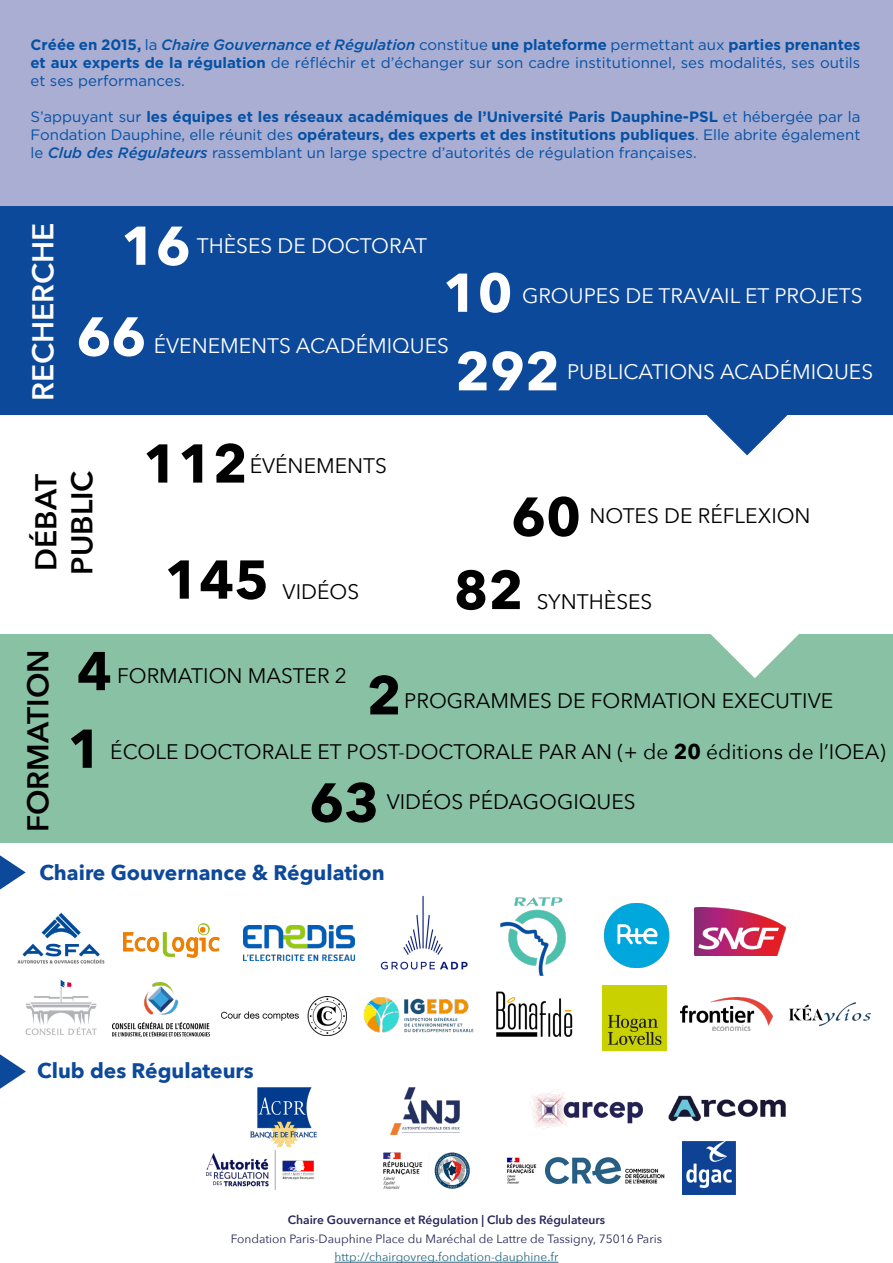
<style>
.page{position:relative;width:893px;height:1263px;background:#fff}
.page>*{position:absolute;margin:0;border:0;box-sizing:border-box;transform-origin:0 0}
.t1{font:700 54px "Avenir Next";color:#000}
.t2{font:700 54px "Avenir Next";color:#fff}
.t3{font:600 30px "Avenir Next";color:#000}
.t4{font:600 30px "Avenir Next";color:#fff}
.t5{font:21px "Avenir Next";color:#000}
.t6{font:21px "Avenir Next";color:#fff}
.t7{font:700 21px "Avenir Next";color:#0d499a}
.t8{font:15px/18px "Gotham";color:#0551a4;text-align:justify}
.t9{font:12px "Avenir Next";color:#28275a}
.t10{font:600 12px "Avenir Next";color:#28275a}
.t11{font:12px "Avenir Next";color:#246681}
.s1{font-weight:700}
.s2{font-weight:500;font-style:italic}
</style>
<div class="page">
<div style="left:0;top:0;width:893px;height:208px;background:#aaaed2"></div>
<div style="left:0;top:207px;width:893px;height:208px;background:#0d499a"></div>
<svg style="left:131px;top:634px;width:89px;height:1px"></svg>
<svg style="left:706px;top:415px;width:82px;height:40px"></svg>
<div style="left:0;top:635px;width:893px;height:208px;background:#89c1a4"></div>
<svg style="left:710px;top:634px;width:89px;height:44px"></svg>
<svg style="left:0;top:855px;width:26px;height:34px"></svg>
<svg style="left:0;top:1054px;width:26px;height:35px"></svg>
<hr style="left:335px;top:1262px;width:223px;height:1px;background:#246681">
<img style="left:390px;top:1088px;width:69px;height:46px">
<img style="left:694px;top:908px;width:92px;height:48px">
<img style="left:17px;top:912px;width:88px;height:52px">
<img style="left:124px;top:923px;width:95px;height:35px">
<img style="left:244px;top:925px;width:111px;height:35px">
<img style="left:380px;top:896px;width:87px;height:74px">
<img style="left:500px;top:897px;width:65px;height:78px">
<img style="left:604px;top:903px;width:65px;height:65px">
<img style="left:25px;top:980px;width:72px;height:55px">
<img style="left:113px;top:983px;width:97px;height:54px">
<img style="left:222px;top:996px;width:125px;height:39px">
<img style="left:363px;top:997px;width:111px;height:36px">
<img style="left:496px;top:991px;width:77px;height:46px">
<img style="left:602px;top:986px;width:65px;height:64px">
<img style="left:680px;top:998px;width:92px;height:32px">
<img style="left:789px;top:1002px;width:82px;height:25px">
<img style="left:251px;top:1088px;width:65px;height:58px">
<img style="left:531px;top:1089px;width:111px;height:40px">
<img style="left:668px;top:1095px;width:117px;height:27px">
<img style="left:206px;top:1151px;width:107px;height:38px">
<img style="left:383px;top:1152px;width:87px;height:37px">
<img style="left:506px;top:1157px;width:159px;height:28px">
<img style="left:682px;top:1141px;width:54px;height:53px">
<p class="t8" style="left:30px;top:35px;width:831px"><span class="s1">Créée en 2015,</span> la <span class="s2">Chaire Gouvernance et Régulation</span> constitue <span class="s1">une plateforme</span> permettant aux <span class="s1">parties prenantes et aux experts de la régulation</span> de réfléchir et d’échanger sur son cadre institutionnel, ses modalités, ses outils et ses performances.</p>
<p class="t8" style="left:30px;top:107px;width:831px">S’appuyant sur <span class="s1">les équipes et les réseaux académiques de l’Université Paris Dauphine-PSL</span> et hébergée par la Fondation Dauphine, elle réunit des <span class="s1">opérateurs, des experts et des institutions publiques</span>. Elle abrite également le <span class="s2">Club des Régulateurs</span> rassemblant un large spectre d’autorités de régulation françaises.</p>
<p class="t4" style="left:17px;top:401px;width:180px;rotate:-90deg">RECHERCHE</p>
<p class="t2" style="left:121px;top:199px;width:71px">16</p>
<p class="t6" style="left:197px;top:227px;width:232px">THÈSES DE DOCTORAT</p>
<p class="t2" style="left:443px;top:246px;width:71px">10</p>
<p class="t6" style="left:522px;top:278px;width:342px">GROUPES DE TRAVAIL ET PROJETS</p>
<p class="t2" style="left:77px;top:290px;width:71px">66</p>
<p class="t6" style="left:154px;top:328px;width:297px">ÉVENEMENTS ACADÉMIQUES</p>
<p class="t2" style="left:455px;top:325px;width:106px">292</p>
<p class="t6" style="left:567px;top:353px;width:308px">PUBLICATIONS ACADÉMIQUES</p>
<p class="t3" style="left:20px;top:571px;width:99px;rotate:-90deg">DÉBAT</p>
<p class="t3" style="left:56px;top:575px;width:105px;rotate:-90deg">PUBLIC</p>
<p class="t1" style="left:143px;top:417px;width:106px">112</p>
<p class="t5" style="left:250px;top:448px;width:139px">ÉVÉNEMENTS</p>
<p class="t1" style="left:164px;top:533px;width:106px">145</p>
<p class="t5" style="left:283px;top:574px;width:78px">VIDÉOS</p>
<p class="t1" style="left:511px;top:470px;width:71px">60</p>
<p class="t5" style="left:589px;top:498px;width:223px">NOTES DE RÉFLEXION</p>
<p class="t1" style="left:454px;top:543px;width:71px">82</p>
<p class="t5" style="left:537px;top:584px;width:117px">SYNTHÈSES</p>
<p class="t3" style="left:12px;top:832px;width:184px;rotate:-90deg">FORMATION</p>
<p class="t1" style="left:77px;top:624px;width:36px">4</p>
<p class="t5" style="left:117px;top:658px;width:232px">FORMATION MASTER 2</p>
<p class="t1" style="left:367px;top:649px;width:36px">2</p>
<p class="t5" style="left:404px;top:683px;width:430px">PROGRAMMES DE FORMATION EXECUTIVE</p>
<p class="t5" style="left:110px;top:734px;width:777px">ÉCOLE DOCTORALE ET POST-DOCTORALE PAR AN (+ de <span class="s1">20</span> éditions de l’IOEA)</p>
<p class="t5" style="left:387px;top:784px;width:251px">VIDÉOS PÉDAGOGIQUES</p>
<p class="t1" style="left:67px;top:702px;width:36px">1</p>
<p class="t1" style="left:309px;top:756px;width:71px">63</p>
<p class="t7" style="left:39px;top:855px;width:347px">Chaire Gouvernance &amp; Régulation</p>
<p class="t7" style="left:37px;top:1052px;width:218px">Club des Régulateurs</p>
<p class="t10" style="left:288px;top:1209px;width:319px">Chaire Gouvernance et Régulation | Club des Régulateurs</p>
<p class="t9" style="left:231px;top:1228px;width:433px">Fondation Paris-Dauphine Place du Maréchal de Lattre de Tassigny, 75016 Paris</p>
<p class="t11" style="left:335px;top:1247px;width:225px">http://chairgovreg.fondation-dauphine.fr</p>
</div>
